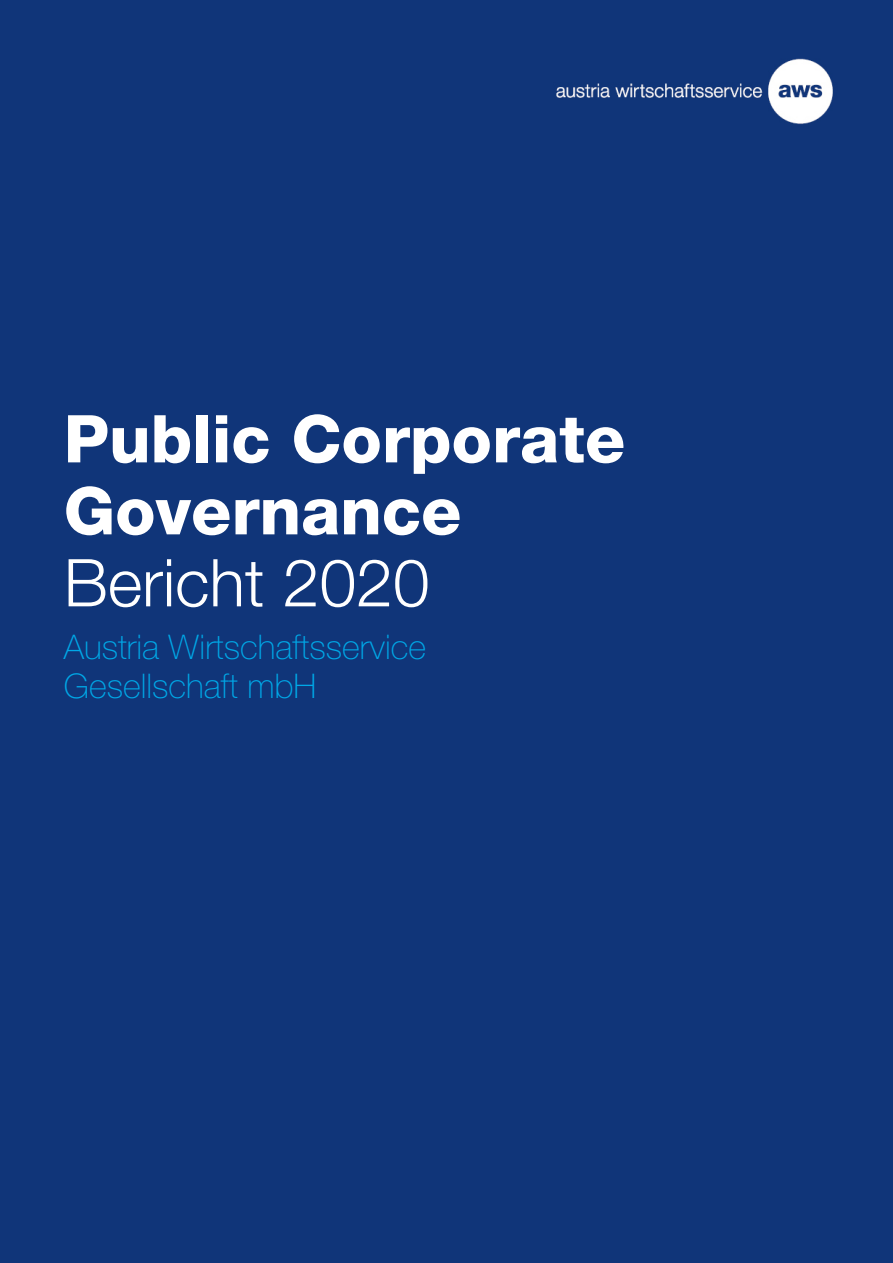
<style>
.page{position:relative;width:893px;height:1263px;background:#103579}
.page>*{position:absolute;margin:0;border:0;box-sizing:border-box;transform-origin:0 0}
.t1{font:800 66px "Helvetica Neue LT";color:#fff}
.t2{font:300 66px "Helvetica Neue LT";color:#fff}
.P_blau{font:100 34.05px/39.6px "Helvetica Neue LT";color:#00a8e7}
</style>
<div class="page">
<h1 class="t1" style="left:64px;top:400px;width:563px">Public Corporate</h1>
<h1 class="t1" style="left:64px;top:472px;width:399px">Governance</h1>
<h2 class="t2" style="left:64px;top:542px;width:367px">Bericht 2020</h2>
<p class="P_blau" style="left:64px;top:627px;width:364px">Austria Wirtschaftsservice<br>Gesellschaft mbH</p>
</div>
